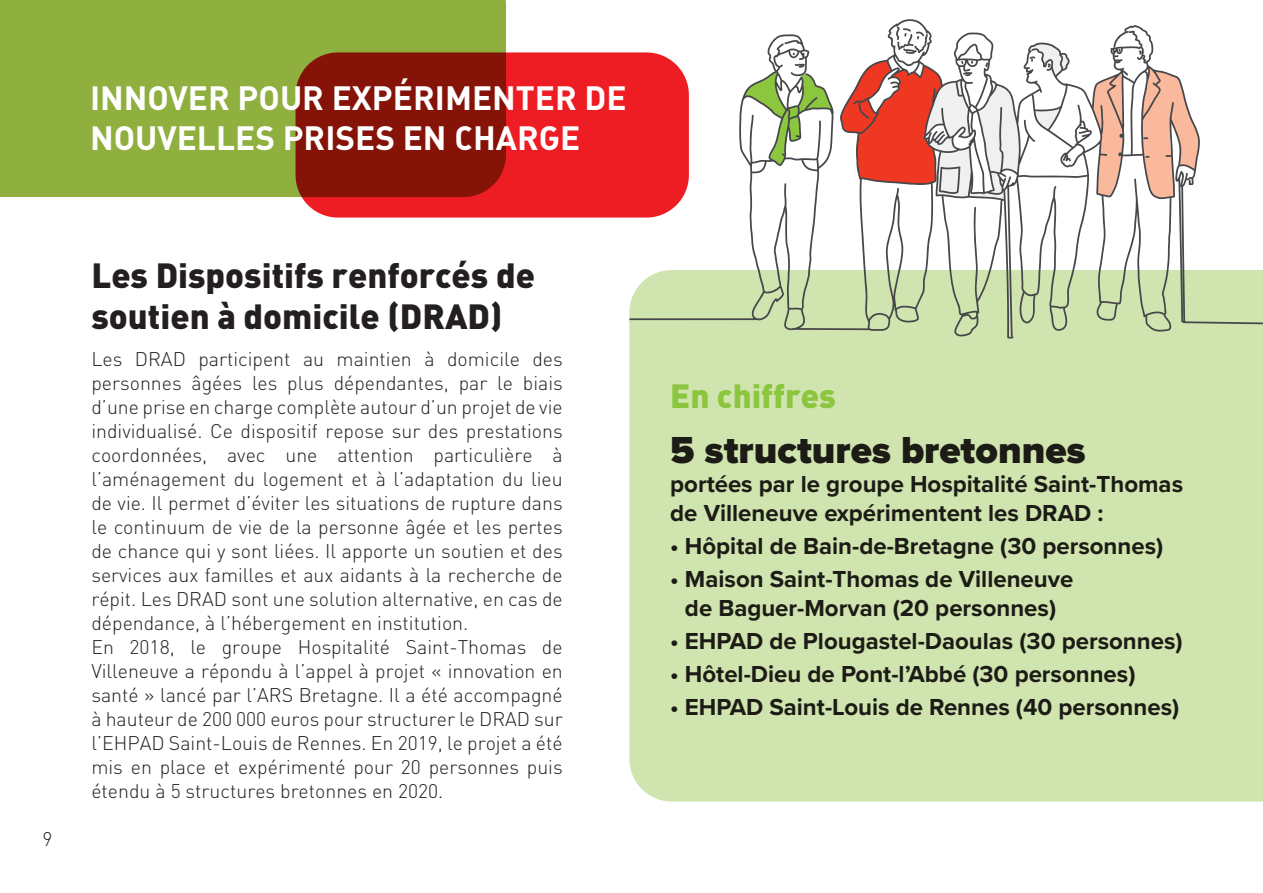
<style>
.page{position:relative;width:1263px;height:893px;background:#fff}
.page>*{position:absolute;margin:0;border:0;box-sizing:border-box;transform-origin:0 0}
.t1{font:900 39px "Proxima Nova";color:#231f20}
.t2{font:900 34.5px/41.4px "DIN";color:#231f20}
.t3{font:33.3px/39.9px "DIN Bold Alternate";color:#fff}
.t4{font:900 33.15px "DIN";color:#8bc63e}
.t5{font:700 24px/28.8px "Proxima Nova";color:#231f20}
.t6{font:300 19.5px/24px "DIN";color:#231f20}
</style>
<div class="page">
<div style="left:0;top:0;width:506px;height:197px;background:#8faf3e"></div>
<svg style="left:296px;top:52px;width:393px;height:166px;background:#b41815"></svg>
<div style="left:629px;top:339px;width:634px;height:462px;background:#cfe4ae"></div>
<svg style="left:629px;top:19px;width:634px;height:320px"></svg>
<h3 class="t3" style="left:90px;top:76px;width:538px">INNOVER POUR EXPÉRIMENTER DE<br>NOUVELLES PRISES EN CHARGE</h3>
<p class="t6" style="left:43px;top:827px;width:12px">9</p>
<h2 class="t2" style="left:91px;top:252px;width:445px">Les Dispositifs renforcés de soutien à domicile (DRAD)</h2>
<p class="t6" style="left:91px;top:346px;width:473px">Les DRAD participent au maintien à domicile des personnes âgées les plus dépendantes, par le biais d’une prise en charge complète autour d’un projet de vie individualisé. Ce dispositif repose sur des prestations coordonnées, avec une attention particulière à l’aménagement du logement et à l’adaptation du lieu de vie. Il permet d’éviter les situations de rupture dans le continuum de vie de la personne âgée et les pertes de chance qui y sont liées. Il apporte un soutien et des services aux familles et aux aidants à la recherche de répit. Les DRAD sont une solution alternative, en cas de dépendance, à l’hébergement en institution.<br>En 2018, le groupe Hospitalité Saint-Thomas de Villeneuve a répondu à l’appel à projet « innovation en santé » lancé par l’ARS Bretagne. Il a été accompagné à hauteur de 200 000 euros pour structurer le DRAD sur l’EHPAD Saint-Louis de Rennes. En 2019, le projet a été mis en place et expérimenté pour 20 personnes puis étendu à 5 structures bretonnes en 2020.</p>
<h3 class="t4" style="left:670px;top:374px;width:167px">En chiffres</h3>
<h1 class="t1" style="left:670px;top:421px;width:417px">5 structures bretonnes</h1>
<p class="t5" style="left:670px;top:469px;width:514px">portées par le groupe Hospitalité Saint-Thomas de Villeneuve expérimentent les DRAD :</p>
<p class="t5" style="left:670px;top:531px;width:495px">• Hôpital de Bain-de-Bretagne (30 personnes)</p>
<p class="t5" style="left:670px;top:564px;width:405px;text-align:center">• Maison Saint-Thomas de Villeneuve de Baguer-Morvan (20 personnes)</p>
<p class="t5" style="left:670px;top:626px;width:514px">• EHPAD de Plougastel-Daoulas (30 personnes)</p>
<p class="t5" style="left:670px;top:659px;width:467px">• Hôtel-Dieu de Pont-l’Abbé (30 personnes)</p>
<p class="t5" style="left:670px;top:692px;width:511px">• EHPAD Saint-Louis de Rennes (40 personnes)</p>
</div>
